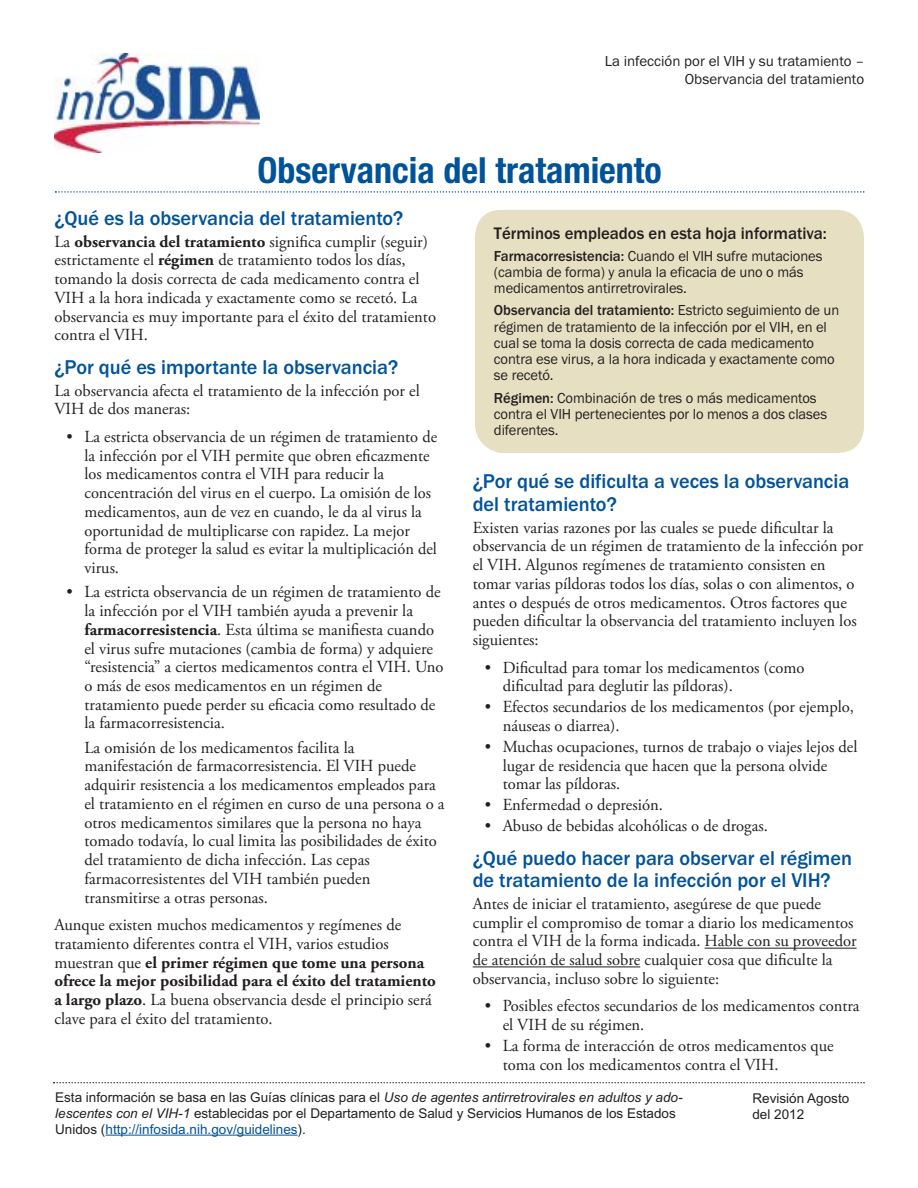
<style>
.page{position:relative;width:918px;height:1188px;background:#fff}
.page>*{position:absolute;margin:0;border:0;box-sizing:border-box;transform-origin:0 0}
.t1{font:700 condensed 36px "Helvetica Neue";color:#005399}
.t2{font:500 20.7px/22.5px "Franklin Gothic";color:#005399}
.t3{font:500 17.25px "Franklin Gothic";color:#231f20}
.t4{font:16.8px/18.8px "Adobe Garamond Pro";color:#231f20}
.t5{font:15px/16.2px "Franklin Gothic";letter-spacing:-.005em;color:#231f20}
.t6{font:13.5px "Arial";color:#231f20}
.t7{font:13.5px "Arial";color:#005399}
.s1{font-weight:700}
.s2{font-weight:500}
.s3{font-style:italic}
.s4{color:#231f20}
</style>
<div class="page">
<svg style="left:53px;top:1082px;width:812px;height:1px"></svg>
<hr style="left:705px;top:948px;width:152px;height:1px;background:#231f20">
<hr style="left:473px;top:966px;width:167px;height:1px;background:#231f20">
<svg style="left:55px;top:191px;width:809px;height:2px"></svg>
<hr style="left:105px;top:1135px;width:193px;height:1px;background:#005399">
<img style="left:54px;top:54px;width:206px;height:99px">
<div style="left:475px;top:210px;width:389px;height:243px;background:#e6dfc1"></div>
<p class="t5" style="left:605px;top:54px;width:261px;line-height:18px;text-align:right">La infección por el VIH y su tratamiento –<br>Observancia del tratamiento</p>
<h1 class="t1" style="left:258px;top:157px;width:406px">Observancia del tratamiento</h1>
<p class="t2" style="left:54px;top:208px;width:350px">¿Qué es la observancia del tratamiento?</p>
<p class="t4" style="left:54px;top:233px;width:383px">La <span class="s1">observancia del tratamiento</span> significa cumplir (seguir) estrictamente el <span class="s1">régimen</span> de tratamiento todos los días, tomando la dosis correcta de cada medicamento contra el VIH a la hora indicada y exactamente como se recetó. La observancia es muy importante para el éxito del tratamiento contra el VIH.</p>
<p class="t2" style="left:54px;top:357px;width:345px">¿Por qué es importante la observancia?</p>
<p class="t4" style="left:54px;top:382px;width:367px">La observancia afecta el tratamiento de la infección por el<br>VIH de dos maneras:</p>
<p class="t4" style="left:84px;top:428px;width:354px;text-indent:-18px">• La estricta observancia de un régimen de tratamiento de la infección por el VIH permite que obren eficazmente los medicamentos contra el VIH para reducir la concentración del virus en el cuerpo. La omisión de los medicamentos, aun de vez en cuando, le da al virus la oportunidad de multiplicarse con rapidez. La mejor forma de proteger la salud es evitar la multiplicación del virus.</p>
<p class="t4" style="left:84px;top:584px;width:361px;text-indent:-18px">• La estricta observancia de un régimen de tratamiento de la infección por el VIH también ayuda a prevenir la <span class="s1">farmacorresistencia</span>. Esta última se manifiesta cuando el virus sufre mutaciones (cambia de forma) y adquiere “resistencia” a ciertos medicamentos contra el VIH. Uno</p>
<p class="t4" style="left:84px;top:678px;width:353px">o más de esos medicamentos en un régimen de tratamiento puede perder su eficacia como resultado de la farmacorresistencia.</p>
<p class="t4" style="left:84px;top:739px;width:362px">La omisión de los medicamentos facilita la manifestación de farmacorresistencia. El VIH puede adquirir resistencia a los medicamentos empleados para el tratamiento en el régimen en curso de una persona o a otros medicamentos similares que la persona no haya tomado todavía, lo cual limita las posibilidades de éxito del tratamiento de dicha infección. Las cepas farmacorresistentes del VIH también pueden transmitirse a otras personas.</p>
<p class="t4" style="left:54px;top:917px;width:383px">Aunque existen muchos medicamentos y regímenes de tratamiento diferentes contra el VIH, varios estudios muestran que <span class="s1">el primer régimen que tome una persona ofrece la mejor posibilidad para el éxito del tratamiento a largo plazo</span>. La buena observancia desde el principio será clave para el éxito del tratamiento.</p>
<p class="t3" style="left:494px;top:227px;width:334px">Términos empleados en esta hoja informativa:</p>
<p class="t5" style="left:494px;top:249px;width:330px"><span class="s2">Farmacorresistencia:</span> Cuando el VIH sufre mutaciones (cambia de forma) y anula la eficacia de uno o más medicamentos antirretrovirales.</p>
<p class="t5" style="left:494px;top:304px;width:347px"><span class="s2">Observancia del tratamiento:</span> Estricto seguimiento de un régimen de tratamiento de la infección por el VIH, en el cual se toma la dosis correcta de cada medicamento contra ese virus, a la hora indicada y exactamente como se recetó.</p>
<p class="t5" style="left:494px;top:391px;width:335px"><span class="s2">Régimen:</span> Combinación de tres o más medicamentos contra el VIH pertenecientes por lo menos a dos clases diferentes.</p>
<p class="t2" style="left:473px;top:472px;width:378px">¿Por qué se dificulta a veces la observancia del tratamiento?</p>
<p class="t4" style="left:473px;top:519px;width:392px">Existen varias razones por las cuales se puede dificultar la observancia de un régimen de tratamiento de la infección por el VIH. Algunos regímenes de tratamiento consisten en tomar varias píldoras todos los días, solas o con alimentos, o antes o después de otros medicamentos. Otros factores que pueden dificultar la observancia del tratamiento incluyen los siguientes:</p>
<p class="t4" style="left:503px;top:659px;width:303px;text-indent:-18px">• Dificultad para tomar los medicamentos (como dificultad para deglutir las píldoras).</p>
<p class="t4" style="left:503px;top:699px;width:353px;text-indent:-18px">• Efectos secundarios de los medicamentos (por ejemplo, náuseas o diarrea).</p>
<p class="t4" style="left:503px;top:738px;width:356px;text-indent:-18px">• Muchas ocupaciones, turnos de trabajo o viajes lejos del lugar de residencia que hacen que la persona olvide tomar las píldoras.</p>
<p class="t4" style="left:485px;top:797px;width:180px">• Enfermedad o depresión.</p>
<p class="t4" style="left:485px;top:818px;width:285px">• Abuso de bebidas alcohólicas o de drogas.</p>
<p class="t2" style="left:473px;top:848px;width:381px">¿Qué puedo hacer para observar el régimen de tratamiento de la infección por el VIH?</p>
<p class="t4" style="left:473px;top:896px;width:385px">Antes de iniciar el tratamiento, asegúrese de que puede cumplir el compromiso de tomar a diario los medicamentos contra el VIH de la forma indicada. Hable con su proveedor de atención de salud sobre cualquier cosa que dificulte la observancia, incluso sobre lo siguiente:</p>
<p class="t4" style="left:503px;top:998px;width:359px;text-indent:-18px">• Posibles efectos secundarios de los medicamentos contra el VIH de su régimen.</p>
<p class="t4" style="left:503px;top:1038px;width:332px;text-indent:-18px">• La forma de interacción de otros medicamentos que toma con los medicamentos contra el VIH.</p>
<p class="t6" style="left:55px;top:1093px;width:629px">Esta información se basa en las Guías clínicas para el <span class="s3">Uso de agentes antirretrovirales en adultos y ado-</span></p>
<p class="t6" style="left:752px;top:1094px;width:98px">Revisión Agosto</p>
<p class="t6" style="left:55px;top:1108px;width:622px"><span class="s3">lescentes con el VIH-1</span> establecidas por el Departamento de Salud y Servicios Humanos de los Estados</p>
<p class="t6" style="left:752px;top:1110px;width:53px">del 2012</p>
<p class="t7" style="left:55px;top:1124px;width:252px"><span class="s4">Unidos (</span>http://infosida.nih.gov/guidelines<span class="s4">).</span></p>
</div>
